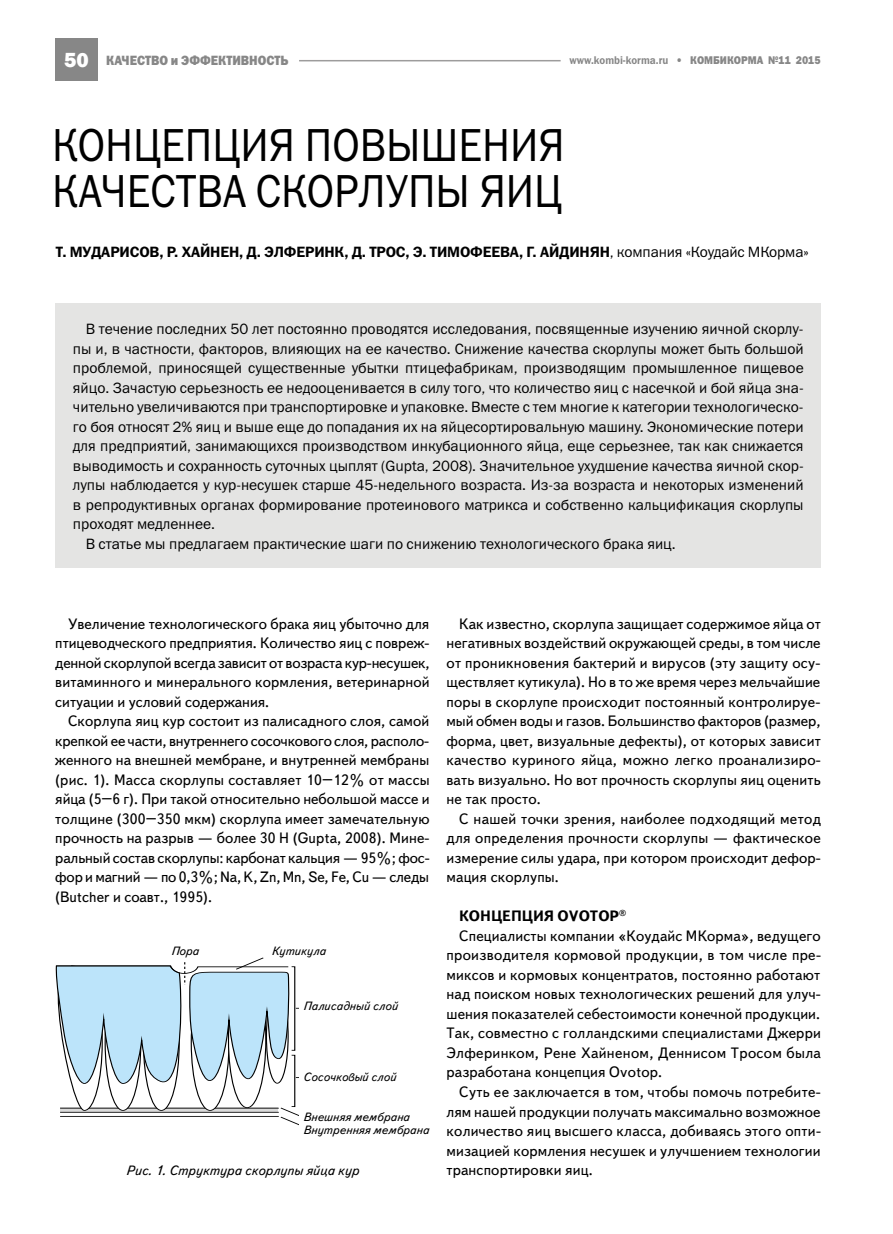
<style>
.page{position:relative;width:893px;height:1234px;background:#fff}
.page>*{position:absolute;margin:0;border:0;box-sizing:border-box;transform-origin:0 0}
.t1{font:46.5px/46.5px "Franklin Gothic Book C";color:#000;scale:.9 1}
.t2{font:15px/19.5px "Text Book C";letter-spacing:.01em;color:#000;text-align:justify}
.t3{font:15px "Franklin Gothic Book C";color:#000}
.t4{font:15px "Franklin Gothic Demi C";letter-spacing:-.01em;color:#000}
.t5{font:700 15px "Text Book C";color:#000}
.t6{font:italic 13.5px "Text Book C";color:#000}
.t7{font:13.5px "Franklin Gothic Heavy C";color:#878787;scale:.9 1}
.t8{font:italic 12px/13.5px "Text Book C";color:#000}
.t9{font:11.25px "Franklin Gothic Demi C";color:#878787;scale:.9 1}
.t10{font:11.25px "Franklin Gothic Heavy C";color:#878787;scale:.9 1}
.s1{font-family:"Franklin Gothic";font-weight:800;font-size:21px;color:#fff}
.s2{font-family:"Franklin Gothic Heavy C"}
.s3{font-family:"Franklin Gothic Book C"}
</style>
<div class="page">
<div style="left:55px;top:39px;width:43px;height:42px;background:#878787"></div>
<hr style="left:299px;top:60px;width:262px;height:1px;background:#9d9c9c">
<div style="left:55px;top:303px;width:766px;height:264px;background:#e4e4e3"></div>
<svg style="left:56px;top:957px;width:243px;height:169px"></svg>
<p class="t7" style="left:64px;top:53px;width:251px"><span class="s1">50</span> качество и эффективность</p>
<p class="t9" style="left:569px;top:54px;width:176px">www.kombi-korma.ru <span class="s2">• КОМБИКО</span></p>
<p class="t10" style="left:741px;top:54px;width:90px">РМА №11 2015</p>
<h1 class="t1" style="left:52px;top:121px;width:568px">КОНЦЕПЦИЯ повышения<br>КАЧЕСТВА СКОРЛУПЫ ЯИЦ</h1>
<p class="t4" style="left:56px;top:244px;width:754px">Т. МУДАРИСОВ, Р. ХАЙНЕН, Д. ЭЛФЕРИНК, Д. ТРОС, Э. ТИМОФЕЕВА, Г. АЙДИНЯН<span class="s3">, компания «Коудайс МКорма»</span></p>
<p class="t3" style="left:86px;top:320px;width:719px">В течение последних 50 лет постоянно проводятся исследования, посвященные изучению яичной скорлу-</p>
<p class="t3" style="left:73px;top:340px;width:732px">пы и, в частности, факторов, влияющих на ее качество. Снижение качества скорлупы может быть большой</p>
<p class="t3" style="left:73px;top:359px;width:732px">проблемой, приносящей существенные убытки птицефабрикам, производящим промышленное пищевое</p>
<p class="t3" style="left:73px;top:379px;width:732px">яйцо. Зачастую серьезность ее недооценивается в силу того, что количество яиц с насечкой и бой яйца зна-</p>
<p class="t3" style="left:73px;top:398px;width:732px">чительно увеличиваются при транспортировке и упаковке. Вместе с тем многие к категории технологическо-</p>
<p class="t3" style="left:73px;top:418px;width:732px">го боя относят 2% яиц и выше еще до попадания их на яйцесортировальную машину. Экономические потери</p>
<p class="t3" style="left:73px;top:437px;width:732px">для предприятий, занимающихся производством инкубационного яйца, еще серьезнее, так как снижается</p>
<p class="t3" style="left:73px;top:457px;width:732px">выводимость и сохранность суточных цыплят (Gupta, 2008). Значительное ухудшение качества яичной скор-</p>
<p class="t3" style="left:73px;top:476px;width:732px">лупы наблюдается у кур-несушек старше 45-недельного возраста. Из-за возраста и некоторых изменений</p>
<p class="t3" style="left:73px;top:496px;width:732px">в репродуктивных органах формирование протеинового матрикса и собственно кальцификация скорлупы</p>
<p class="t3" style="left:73px;top:515px;width:144px">проходят медленнее.</p>
<p class="t3" style="left:86px;top:535px;width:592px">В статье мы предлагаем практические шаги по снижению технологического брака яиц.</p>
<p class="t2" style="left:55px;top:614px;width:376px;text-indent:13px">Увеличение технологического брака яиц убыточно для птицеводческого предприятия. Количество яиц с повреж&shy;денной скорлупой всегда зависит от возраста кур-несушек, витаминного и минерального кормления, ветеринарной ситуации и условий содержания.</p>
<p class="t2" style="left:55px;top:711px;width:376px;text-indent:13px">Скорлупа яиц кур состоит из палисадного слоя, самой крепкой ее части, внутреннего сосочкового слоя, располо&shy;женного на внешней мембране, и внутренней мембраны (рис. 1). Масса скорлупы составляет 10–12% от массы яйца (5–6 г). При такой относительно небольшой массе и толщине (300–350 мкм) скорлупа имеет замечательную прочность на разрыв — более 30 Н (Gupta, 2008). Мине&shy;ральный состав скорлупы: карбонат кальция — 95%; фос&shy;фор и магний — по 0,3%; Na, K, Zn, Mn, Se, Fe, Cu — следы (Butcher и соавт., 1995).</p>
<p class="t8" style="left:171px;top:944px;width:29px">Пора</p>
<p class="t8" style="left:272px;top:944px;width:56px">Кутикула</p>
<p class="t8" style="left:303px;top:999px;width:96px">Палисадный слой</p>
<p class="t8" style="left:303px;top:1070px;width:94px">Сосочковый слой</p>
<p class="t8" style="left:303px;top:1109px;width:127px">Внешняя мембрана<br>Внутренняя мембрана</p>
<p class="t6" style="left:126px;top:1162px;width:234px">Рис. 1. Структура скорлупы яйца кур</p>
<p class="t2" style="left:446px;top:614px;width:376px;text-indent:13px">Как известно, скорлупа защищает содержимое яйца от негативных воздействий окружающей среды, в том числе от проникновения бактерий и вирусов (эту защиту осу&shy;ществляет кутикула). Но в то же время через мельчайшие поры в скорлупе происходит постоянный контролируе&shy;мый обмен воды и газов. Большинство факторов (размер, форма, цвет, визуальные дефекты), от которых зависит качество куриного яйца, можно легко проанализиро&shy;вать визуально. Но вот прочность скорлупы яиц оценить не так просто.</p>
<p class="t2" style="left:446px;top:809px;width:376px;text-indent:13px">С нашей точки зрения, наиболее подходящий метод для определения прочности скорлупы — фактическое измерение силы удара, при котором происходит дефор&shy;мация скорлупы.</p>
<p class="t5" style="left:459px;top:907px;width:169px">КОНЦЕПЦИЯ OVOTOP<sup>®</sup></p>
<p class="t2" style="left:459px;top:926px;width:363px">Специалисты компании «Коудайс МКорма», ведущего</p>
<p class="t2" style="left:446px;top:945px;width:376px">производителя кормовой продукции, в том числе пре-</p>
<p class="t2" style="left:446px;top:965px;width:375px">миксов и кормовых концентратов, постоянно работают</p>
<p class="t2" style="left:446px;top:984px;width:376px">над поиском новых технологических решений для улуч-</p>
<p class="t2" style="left:446px;top:1004px;width:375px">шения показателей себестоимости конечной продукции.</p>
<p class="t2" style="left:446px;top:1023px;width:376px">Так, совместно с голландскими специалистами Джерри</p>
<p class="t2" style="left:446px;top:1043px;width:376px">Элферинком, Рене Хайненом, Деннисом Тросом была</p>
<p class="t2" style="left:446px;top:1062px;width:217px">разработана концепция Ovotop.</p>
<p class="t2" style="left:459px;top:1082px;width:363px">Суть ее заключается в том, чтобы помочь потребите-</p>
<p class="t2" style="left:446px;top:1101px;width:376px">лям нашей продукции получать максимально возможное</p>
<p class="t2" style="left:446px;top:1121px;width:376px">количество яиц высшего класса, добиваясь этого опти-</p>
<p class="t2" style="left:446px;top:1140px;width:376px">мизацией кормления несушек и улучшением технологии</p>
<p class="t2" style="left:446px;top:1160px;width:148px">транспортировки яиц.</p>
</div>
